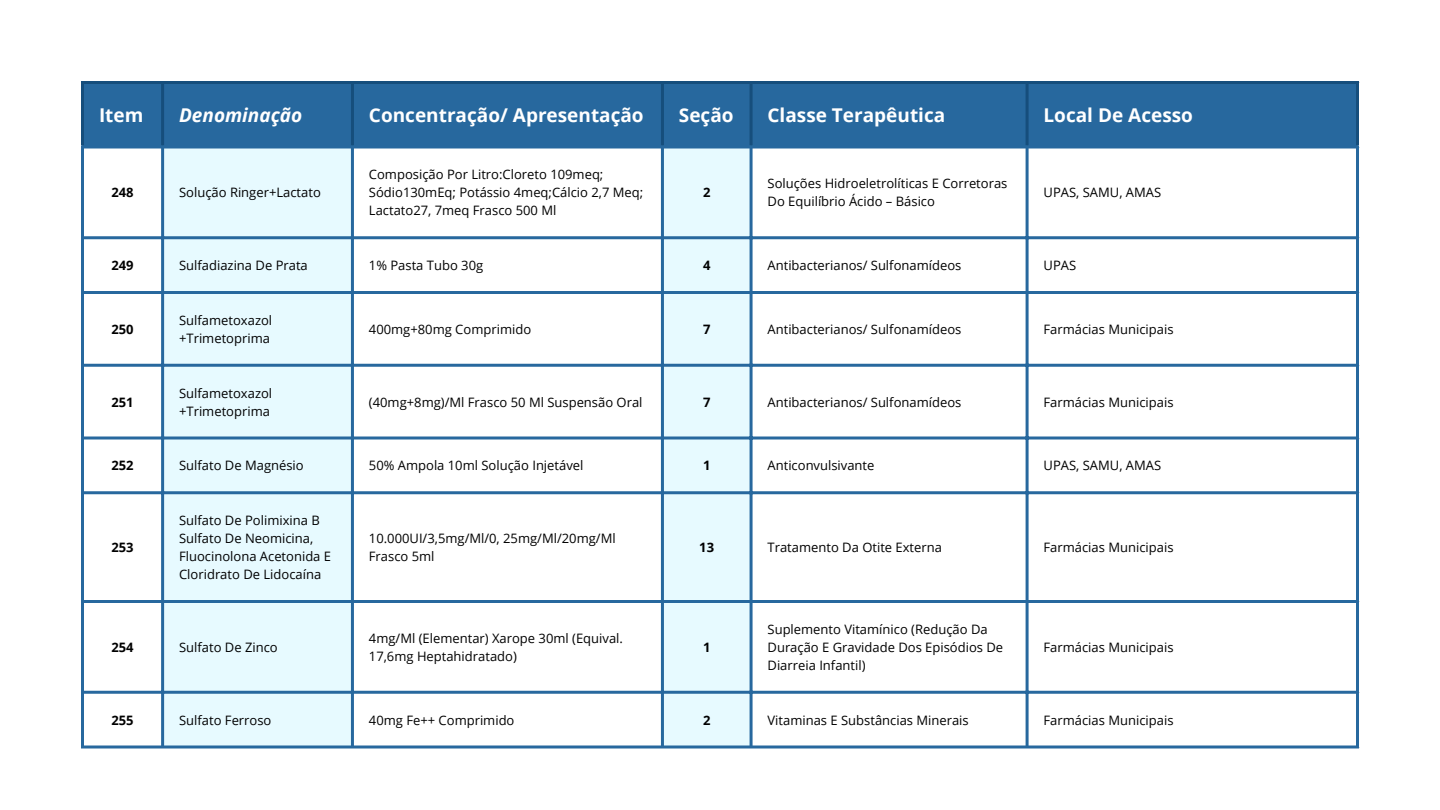
<style>
.page{position:relative;width:1440px;height:810px;background:#fff}
.page>*{position:absolute;margin:0;border:0;box-sizing:border-box;transform-origin:0 0}
.t1{font:700 19px "Open Sans";color:#fff}
.t2{font:italic 700 19px "Open Sans";color:#fff}
.t3{font:13px/18px "Open Sans";color:#000}
.t4{font:700 13px "Open Sans";color:#000}
</style>
<div class="page">
<div style="left:84px;top:84px;width:1272px;height:62px;background:#27689e"></div>
<svg style="left:84px;top:148px;width:77px;height:598px"></svg>
<svg style="left:164px;top:148px;width:586px;height:598px"></svg>
<hr style="left:81px;top:84px;width:3px;height:62px;background:#164e7c">
<hr style="left:161px;top:84px;width:3px;height:62px;background:#164e7c">
<hr style="left:351px;top:84px;width:3px;height:62px;background:#164e7c">
<hr style="left:661px;top:84px;width:3px;height:62px;background:#164e7c">
<hr style="left:750px;top:84px;width:3px;height:62px;background:#164e7c">
<hr style="left:1026px;top:84px;width:3px;height:62px;background:#164e7c">
<hr style="left:1356px;top:84px;width:3px;height:62px;background:#164e7c">
<hr style="left:81px;top:81px;width:1278px;height:3px;background:#164e7c">
<hr style="left:81px;top:148px;width:3px;height:598px;background:#27689e">
<hr style="left:161px;top:148px;width:3px;height:598px;background:#27689e">
<hr style="left:351px;top:148px;width:3px;height:598px;background:#27689e">
<hr style="left:661px;top:148px;width:3px;height:598px;background:#27689e">
<hr style="left:750px;top:148px;width:3px;height:598px;background:#27689e">
<hr style="left:1026px;top:148px;width:3px;height:598px;background:#27689e">
<hr style="left:1356px;top:148px;width:3px;height:598px;background:#27689e">
<hr style="left:81px;top:146px;width:1278px;height:2px;background:#27689e">
<hr style="left:81px;top:236px;width:1278px;height:3px;background:#27689e">
<hr style="left:81px;top:291px;width:1278px;height:3px;background:#27689e">
<hr style="left:81px;top:364px;width:1278px;height:3px;background:#27689e">
<svg style="left:84px;top:436px;width:1272px;height:4px;background:#5a8cb5"></svg>
<hr style="left:81px;top:491px;width:1278px;height:3px;background:#27689e">
<hr style="left:81px;top:600px;width:1278px;height:3px;background:#27689e">
<hr style="left:81px;top:691px;width:1278px;height:3px;background:#27689e">
<hr style="left:81px;top:746px;width:1278px;height:2px;background:#27689e">
<p class="t1" style="left:99px;top:101px;width:46px">Item</p>
<p class="t2" style="left:179px;top:101px;width:125px">Denominação</p>
<p class="t1" style="left:369px;top:101px;width:276px">Concentração/ Apresentação</p>
<p class="t1" style="left:679px;top:101px;width:56px">Seção</p>
<p class="t1" style="left:768px;top:101px;width:179px">Classe Terapêutica</p>
<p class="t1" style="left:1044px;top:101px;width:151px">Local De Acesso</p>
<p class="t4" style="left:111px;top:183px;width:24px">248</p>
<p class="t3" style="left:179px;top:183px;width:143px">Solução Ringer+Lactato</p>
<p class="t3" style="left:369px;top:165px;width:276px">Composição Por Litro:Cloreto 109meq;<br>Sódio130mEq; Potássio 4meq;Cálcio 2,7 Meq;<br>Lactato27, 7meq Frasco 500 Ml</p>
<p class="t4" style="left:703px;top:183px;width:9px">2</p>
<p class="t3" style="left:768px;top:174px;width:241px">Soluções Hidroeletrolíticas E Corretoras<br>Do Equilíbrio Ácido – Básico</p>
<p class="t3" style="left:1044px;top:183px;width:119px">UPAS, SAMU, AMAS</p>
<p class="t4" style="left:111px;top:256px;width:24px">249</p>
<p class="t3" style="left:179px;top:256px;width:130px">Sulfadiazina De Prata</p>
<p class="t3" style="left:369px;top:256px;width:116px">1% Pasta Tubo 30g</p>
<p class="t4" style="left:703px;top:256px;width:9px">4</p>
<p class="t3" style="left:768px;top:256px;width:195px">Antibacterianos/ Sulfonamídeos</p>
<p class="t3" style="left:1044px;top:256px;width:34px">UPAS</p>
<p class="t4" style="left:111px;top:320px;width:24px">250</p>
<p class="t3" style="left:179px;top:311px;width:95px">Sulfametoxazol +Trimetoprima</p>
<p class="t3" style="left:369px;top:320px;width:164px">400mg+80mg Comprimido</p>
<p class="t4" style="left:703px;top:320px;width:9px">7</p>
<p class="t3" style="left:768px;top:320px;width:195px">Antibacterianos/ Sulfonamídeos</p>
<p class="t3" style="left:1044px;top:320px;width:131px">Farmácias Municipais</p>
<p class="t4" style="left:111px;top:393px;width:24px">251</p>
<p class="t3" style="left:179px;top:383px;width:95px">Sulfametoxazol +Trimetoprima</p>
<p class="t3" style="left:369px;top:392px;width:275px">(40mg+8mg)/Ml Frasco 50 Ml Suspensão Oral</p>
<p class="t4" style="left:703px;top:393px;width:9px">7</p>
<p class="t3" style="left:768px;top:392px;width:195px">Antibacterianos/ Sulfonamídeos</p>
<p class="t3" style="left:1044px;top:392px;width:131px">Farmácias Municipais</p>
<p class="t4" style="left:111px;top:456px;width:24px">252</p>
<p class="t3" style="left:179px;top:456px;width:126px">Sulfato De Magnésio</p>
<p class="t3" style="left:369px;top:456px;width:216px">50% Ampola 10ml Solução Injetável</p>
<p class="t4" style="left:703px;top:456px;width:9px">1</p>
<p class="t3" style="left:768px;top:456px;width:108px">Anticonvulsivante</p>
<p class="t3" style="left:1044px;top:456px;width:119px">UPAS, SAMU, AMAS</p>
<p class="t4" style="left:111px;top:538px;width:24px">253</p>
<p class="t3" style="left:179px;top:511px;width:154px">Sulfato De Polimixina B<br>Sulfato De Neomicina,<br>Fluocinolona Acetonida E<br>Cloridrato De Lidocaína</p>
<p class="t3" style="left:369px;top:529px;width:248px">10.000UI/3,5mg/Ml/0, 25mg/Ml/20mg/Ml<br>Frasco 5ml</p>
<p class="t4" style="left:699px;top:538px;width:16px">13</p>
<p class="t3" style="left:768px;top:538px;width:176px">Tratamento Da Otite Externa</p>
<p class="t3" style="left:1044px;top:538px;width:131px">Farmácias Municipais</p>
<p class="t4" style="left:111px;top:638px;width:24px">254</p>
<p class="t3" style="left:179px;top:638px;width:100px">Sulfato De Zinco</p>
<p class="t3" style="left:369px;top:629px;width:256px">4mg/Ml (Elementar) Xarope 30ml (Equival.<br>17,6mg Heptahidratado)</p>
<p class="t4" style="left:703px;top:638px;width:9px">1</p>
<p class="t3" style="left:768px;top:620px;width:237px">Suplemento Vitamínico (Redução Da<br>Duração E Gravidade Dos Episódios De<br>Diarreia Infantil)</p>
<p class="t3" style="left:1044px;top:638px;width:131px">Farmácias Municipais</p>
<p class="t4" style="left:111px;top:711px;width:24px">255</p>
<p class="t3" style="left:179px;top:710px;width:94px">Sulfato Ferroso</p>
<p class="t3" style="left:369px;top:710px;width:147px">40mg Fe++ Comprimido</p>
<p class="t4" style="left:703px;top:711px;width:9px">2</p>
<p class="t3" style="left:768px;top:710px;width:203px">Vitaminas E Substâncias Minerais</p>
<p class="t3" style="left:1044px;top:710px;width:131px">Farmácias Municipais</p>
</div>
